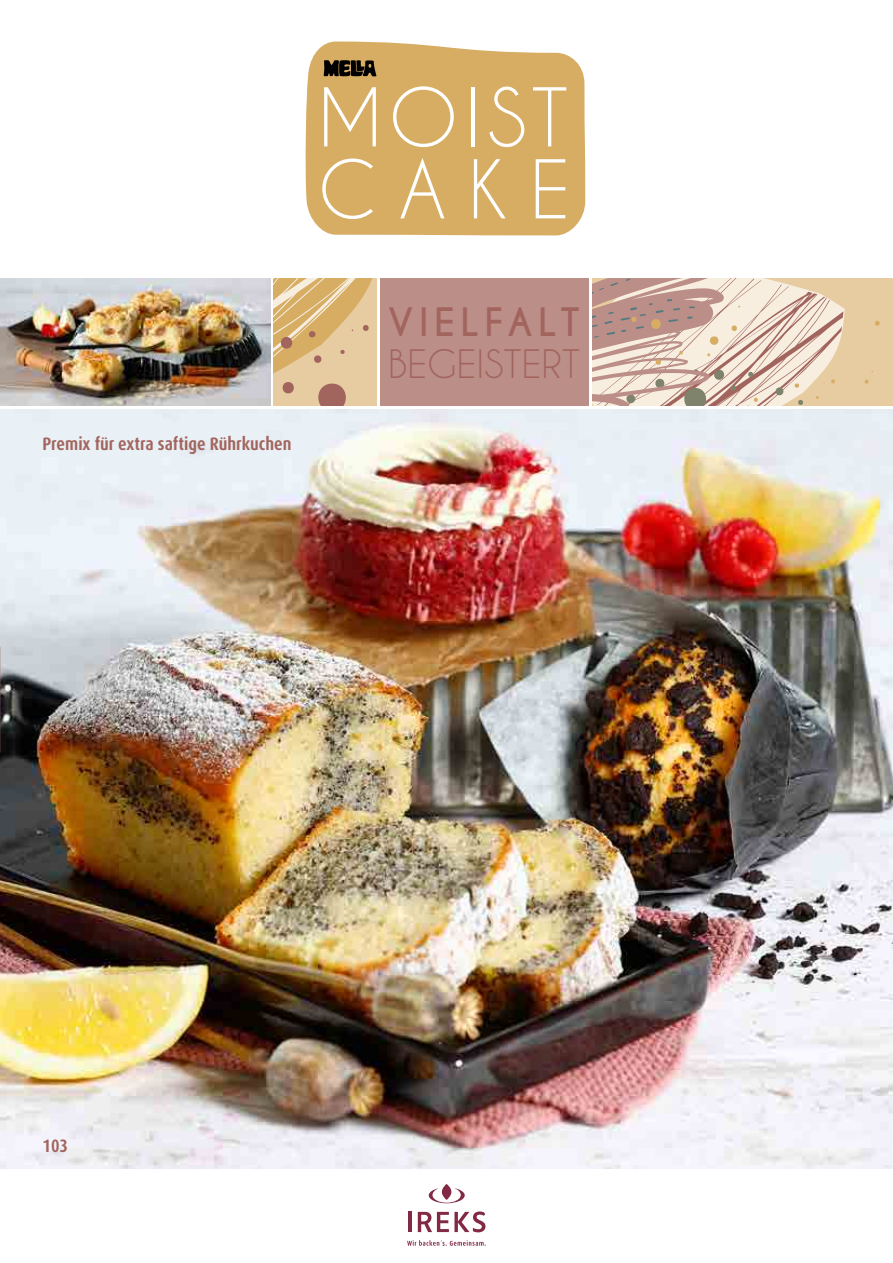
<style>
.page{position:relative;width:893px;height:1263px;background:#fff}
.page>*{position:absolute;margin:0;border:0;box-sizing:border-box;transform-origin:0 0}
.t1{font:75.75px/72px "Caviar Dreams";letter-spacing:.09em;color:#fff}
.t2{font:36.75px "Caviar Dreams";color:#a2655e}
.t3{font:700 36.75px "Caviar Dreams";letter-spacing:.145em;color:#a2655e}
.t4{font:700 condensed 18px "Dax Pro";color:#a2655e}
</style>
<div class="page">
<svg style="left:592px;top:279px;width:301px;height:127px;background:#dcc3b0"></svg>
<svg style="left:273px;top:279px;width:104px;height:127px;background:#ddbc8b"></svg>
<img style="left:0;top:409px;width:893px;height:760px">
<img style="left:0;top:279px;width:270px;height:127px">
<div style="left:381px;top:279px;width:208px;height:127px;background:#bb8f88"></div>
<div style="left:305px;top:42px;width:280px;height:193px;background:#d7ac63"></div>
<svg style="left:324px;top:60px;width:52px;height:17px"></svg>
<hr style="left:408px;top:1212px;width:3px;height:20px;background:#822a44">
<svg style="left:418px;top:1211px;width:67px;height:21px"></svg>
<svg style="left:429px;top:1184px;width:36px;height:19px"></svg>
<svg style="left:407px;top:1240px;width:79px;height:6px"></svg>
<h1 class="t1" style="left:318px;top:80px;width:254px">MOIST<br>CAKE</h1>
<p class="t4" style="left:43px;top:432px;width:251px">Premix für extra saftige Rührkuchen</p>
<h2 class="t3" style="left:388px;top:300px;width:193px">VIELFALT</h2>
<h2 class="t2" style="left:388px;top:342px;width:194px">BEGEISTERT</h2>
<p class="t4" style="left:43px;top:1134px;width:27px">103</p>
</div>
